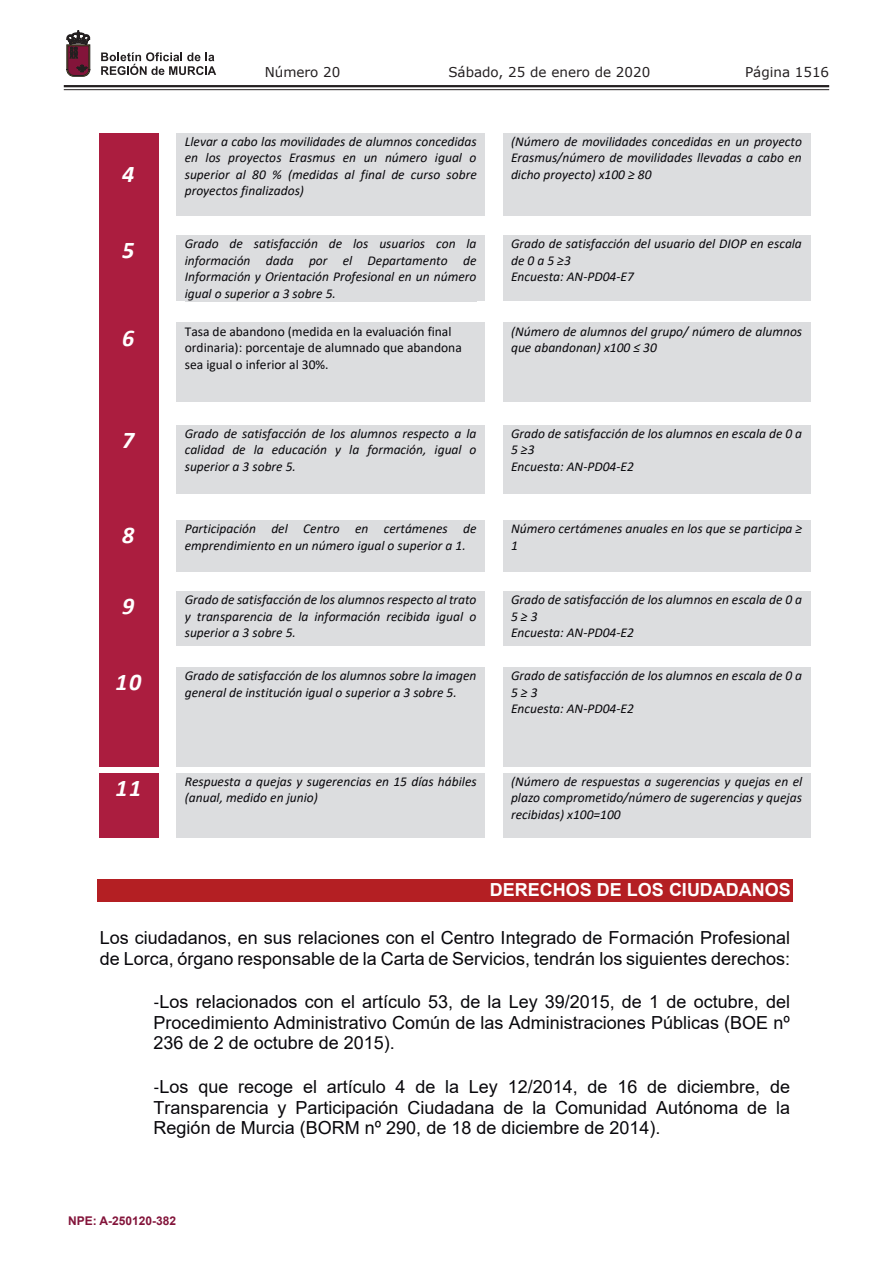
<style>
.page{position:relative;width:893px;height:1263px;background:#fff}
.page>*{position:absolute;margin:0;border:0;box-sizing:border-box;transform-origin:0 0}
.t1{font:italic 700 24px "Calibri";color:#fff}
.t2{font:18px/20.7px "Arial";color:#08070b;text-align:justify}
.t3{font:700 18px "Arial";color:#fff}
.t4{font:italic 13.5px/16.5px "Calibri";color:#08070b}
.t5{font:13.5px/16.5px "Calibri";color:#08070b}
.t6{font:13.5px "Verdana";color:#231f20}
.t7{font:700 12px "Arial";color:#83143a}
.s1{font-family:"Cambria Math"}
</style>
<div class="page">
<hr style="left:64px;top:85px;width:765px;height:2px;background:#231f20">
<hr style="left:64px;top:89px;width:765px;height:1px;background:#231f20">
<svg style="left:101px;top:52px;width:115px;height:23px"></svg>
<svg style="left:67px;top:31px;width:23px;height:45px"></svg>
<div style="left:99px;top:133px;width:60px;height:82px;background:#ab1d3f"></div>
<div style="left:177px;top:133px;width:308px;height:82px;background:#dcdddf"></div>
<div style="left:503px;top:133px;width:307px;height:82px;background:#dcdddf"></div>
<div style="left:99px;top:215px;width:60px;height:20px;background:#ab1d3f"></div>
<div style="left:99px;top:235px;width:60px;height:66px;background:#ab1d3f"></div>
<div style="left:177px;top:235px;width:308px;height:66px;background:#dcdddf"></div>
<div style="left:503px;top:235px;width:307px;height:66px;background:#dcdddf"></div>
<div style="left:99px;top:301px;width:60px;height:22px;background:#ab1d3f"></div>
<div style="left:99px;top:323px;width:60px;height:79px;background:#ab1d3f"></div>
<div style="left:177px;top:323px;width:308px;height:79px;background:#dcdddf"></div>
<div style="left:503px;top:323px;width:307px;height:79px;background:#dcdddf"></div>
<div style="left:99px;top:402px;width:60px;height:23px;background:#ab1d3f"></div>
<div style="left:99px;top:425px;width:60px;height:68px;background:#ab1d3f"></div>
<div style="left:177px;top:425px;width:308px;height:68px;background:#dcdddf"></div>
<div style="left:503px;top:425px;width:307px;height:68px;background:#dcdddf"></div>
<div style="left:99px;top:493px;width:60px;height:27px;background:#ab1d3f"></div>
<div style="left:99px;top:520px;width:60px;height:52px;background:#ab1d3f"></div>
<div style="left:177px;top:520px;width:308px;height:52px;background:#dcdddf"></div>
<div style="left:503px;top:520px;width:307px;height:52px;background:#dcdddf"></div>
<div style="left:99px;top:572px;width:60px;height:19px;background:#ab1d3f"></div>
<div style="left:99px;top:591px;width:60px;height:55px;background:#ab1d3f"></div>
<div style="left:177px;top:591px;width:308px;height:55px;background:#dcdddf"></div>
<div style="left:503px;top:591px;width:307px;height:55px;background:#dcdddf"></div>
<div style="left:99px;top:646px;width:60px;height:21px;background:#ab1d3f"></div>
<div style="left:99px;top:667px;width:60px;height:100px;background:#ab1d3f"></div>
<div style="left:177px;top:667px;width:308px;height:100px;background:#dcdddf"></div>
<div style="left:503px;top:667px;width:307px;height:100px;background:#dcdddf"></div>
<div style="left:99px;top:773px;width:60px;height:65px;background:#ab1d3f"></div>
<div style="left:177px;top:773px;width:308px;height:65px;background:#dcdddf"></div>
<div style="left:503px;top:773px;width:307px;height:65px;background:#dcdddf"></div>
<div style="left:98px;top:879px;width:695px;height:23px;background:#b41f23"></div>
<h1 class="t1" style="left:122px;top:157px;width:14px">4</h1>
<p class="t6" style="left:265px;top:62px;width:77px">Número 20</p>
<p class="t6" style="left:448px;top:62px;width:203px">Sábado, 25 de enero de 2020</p>
<p class="t6" style="left:745px;top:62px;width:86px">Página 1516</p>
<p class="t4" style="left:185px;top:132px;width:294px;text-align:justify">Llevar a cabo las movilidades de alumnos concedidas en los proyectos Erasmus en un número igual o superior al 80 % (medidas al final de curso sobre proyectos finalizados)</p>
<p class="t4" style="left:511px;top:132px;width:292px;text-align:justify">(Número de movilidades concedidas en un proyecto Erasmus/número de movilidades llevadas a cabo en dicho proyecto) x100 ≥ 80</p>
<h1 class="t1" style="left:122px;top:233px;width:14px">5</h1>
<p class="t4" style="left:185px;top:235px;width:293px;text-align:justify">Grado de satisfacción de los usuarios con la información dada por el Departamento de Información y Orientación Profesional en un número igual o superior a 3 sobre 5.</p>
<p class="t4" style="left:511px;top:235px;width:292px">Grado de satisfacción del usuario del DIOP en escala de 0 a 5 ≥3<br>Encuesta: AN-PD04-E7</p>
<h1 class="t1" style="left:122px;top:321px;width:14px">6</h1>
<p class="t5" style="left:185px;top:322px;width:278px">Tasa de abandono (medida en la evaluación final ordinaria): porcentaje de alumnado que abandona sea igual o inferior al 30%.</p>
<p class="t4" style="left:511px;top:322px;width:293px">(Número de alumnos del grupo/ número de alumnos que abandonan) x100 ≤ 30</p>
<h1 class="t1" style="left:122px;top:423px;width:14px">7</h1>
<p class="t4" style="left:185px;top:424px;width:293px;text-align:justify">Grado de satisfacción de los alumnos respecto a la calidad de la educación y la formación, igual o superior a 3 sobre 5.</p>
<p class="t4" style="left:511px;top:424px;width:293px">Grado de satisfacción de los alumnos en escala de 0 a<br>5 ≥3<br>Encuesta: AN-PD04-E2</p>
<h1 class="t1" style="left:122px;top:518px;width:14px">8</h1>
<p class="t4" style="left:185px;top:520px;width:293px">Participación del Centro en certámenes de emprendimiento en un número igual o superior a 1.</p>
<p class="t4" style="left:511px;top:520px;width:293px">Número certámenes anuales en los que se participa ≥<br>1</p>
<h1 class="t1" style="left:122px;top:589px;width:14px">9</h1>
<p class="t4" style="left:185px;top:591px;width:293px;text-align:justify">Grado de satisfacción de los alumnos respecto al trato y transparencia de la información recibida igual o superior a 3 sobre 5.</p>
<p class="t4" style="left:511px;top:591px;width:293px">Grado de satisfacción de los alumnos en escala de 0 a<br>5 ≥ 3<br>Encuesta: AN-PD04-E2</p>
<h1 class="t1" style="left:115px;top:665px;width:27px">10</h1>
<p class="t4" style="left:185px;top:667px;width:293px">Grado de satisfacción de los alumnos sobre la imagen general de institución igual o superior a 3 sobre 5.</p>
<p class="t4" style="left:511px;top:667px;width:293px">Grado de satisfacción de los alumnos en escala de 0 a<br>5 ≥ 3<br>Encuesta: AN-PD04-E2</p>
<h1 class="t1" style="left:115px;top:771px;width:27px">11</h1>
<p class="t4" style="left:185px;top:773px;width:293px">Respuesta a quejas y sugerencias en 15 días hábiles (anual, medido en junio)</p>
<p class="t4" style="left:511px;top:773px;width:293px;text-align:justify">(Número de respuestas a sugerencias y quejas en el plazo comprometido/número de sugerencias y quejas recibidas) x100=100</p>
<h2 class="t3" style="left:490px;top:877px;width:303px">DERECHOS DE LOS CIUDADANOS</h2>
<h2 class="t2" style="left:100px;top:927px;width:692px">Los ciudadanos, en sus relaciones con el Centro Integrado de Formación Profesional de Lorca, órgano responsable de la Carta de Servicios, tendrán los siguientes derechos:</h2>
<h2 class="t2" style="left:154px;top:991px;width:638px"><span class="s1">‐</span>Los relacionados con el artículo 53, de la Ley 39/2015, de 1 de octubre, del Procedimiento Administrativo Común de las Administraciones Públicas (BOE nº 236 de 2 de octubre de 2015).</h2>
<h2 class="t2" style="left:154px;top:1076px;width:638px"><span class="s1">‐</span>Los que recoge el artículo 4 de la Ley 12/2014, de 16 de diciembre, de Transparencia y Participación Ciudadana de la Comunidad Autónoma de la Región de Murcia (BORM nº 290, de 18 de diciembre de 2014).</h2>
<p class="t7" style="left:68px;top:1212px;width:110px">NPE: A-250120-382</p>
</div>
